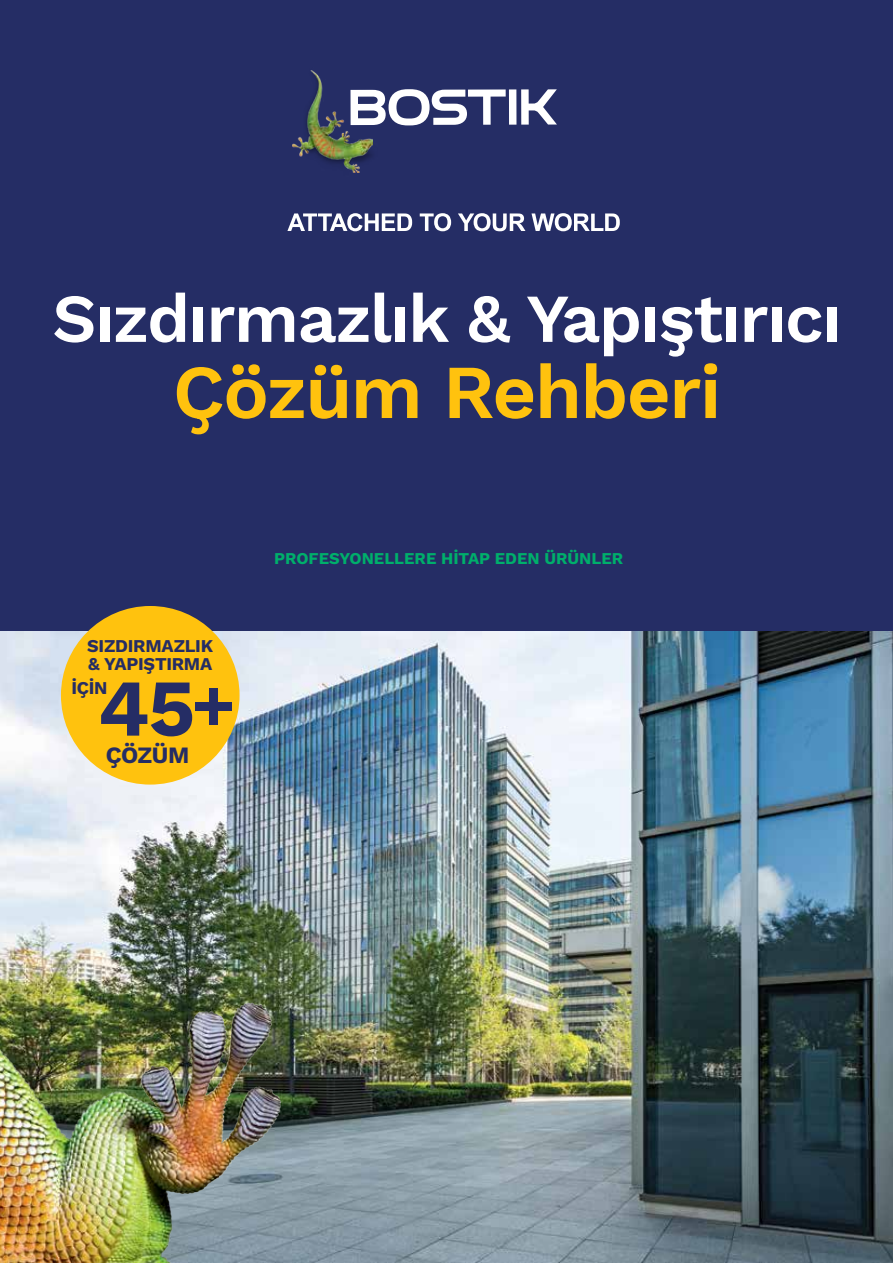
<style>
.page{position:relative;width:893px;height:1263px;background:#252d65}
.page>*{position:absolute;margin:0;border:0;box-sizing:border-box;transform-origin:0 0}
.t1{font:700 80.4px "Work Sans";color:#252d65}
.t2{font:600 76.2px "Work Sans";letter-spacing:-.02em;color:#ffc20e}
.t3{font:600 68.55px "Work Sans";letter-spacing:-.02em;color:#fff}
.t4{font:700 23.4px "Work Sans";letter-spacing:-.02em;color:#252d65}
.t5{font:700 18px/18px "Work Sans";letter-spacing:-.015em;color:#252d65}
.t6{font:700 16.5px "Work Sans";color:#00af6b}
</style>
<div class="page">
<img style="left:0;top:631px;width:893px;height:632px">
<svg style="left:287px;top:213px;width:333px;height:18px"></svg>
<img style="left:292px;top:71px;width:80px;height:101px">
<svg style="left:350px;top:89px;width:156px;height:36px"></svg>
<div style="left:509px;top:89px;width:7px;height:36px;background:#fff"></div>
<svg style="left:521px;top:89px;width:36px;height:36px"></svg>
<img style="left:0;top:928px;width:454px;height:335px">
<div style="left:61px;top:606px;width:179px;height:178px;background:#ffc20e;border-radius:50%"></div>
<div style="left:209px;top:688px;width:8px;height:37px;background:#252d65"></div>
<div style="left:195px;top:702px;width:36px;height:8px;background:#252d65"></div>
<h3 class="t3" style="left:52px;top:266px;width:791px">Sızdırmazlık &amp; Yapıştırıcı</h3>
<h2 class="t2" style="left:173px;top:334px;width:550px">Çözüm Rehberi</h2>
<p class="t5" style="left:87px;top:636px;width:127px">SIZDIRMAZLIK &amp; YAPIŞTIRMA</p>
<p class="t5" style="left:72px;top:678px;width:38px">İÇİN</p>
<h1 class="t1" style="left:98px;top:647px;width:99px">45</h1>
<h3 class="t4" style="left:106px;top:737px;width:85px">ÇÖZÜM</h3>
<p class="t6" style="left:274px;top:546px;width:350px">PROFESYONELLERE HİTAP EDEN ÜRÜNLER</p>
</div>
